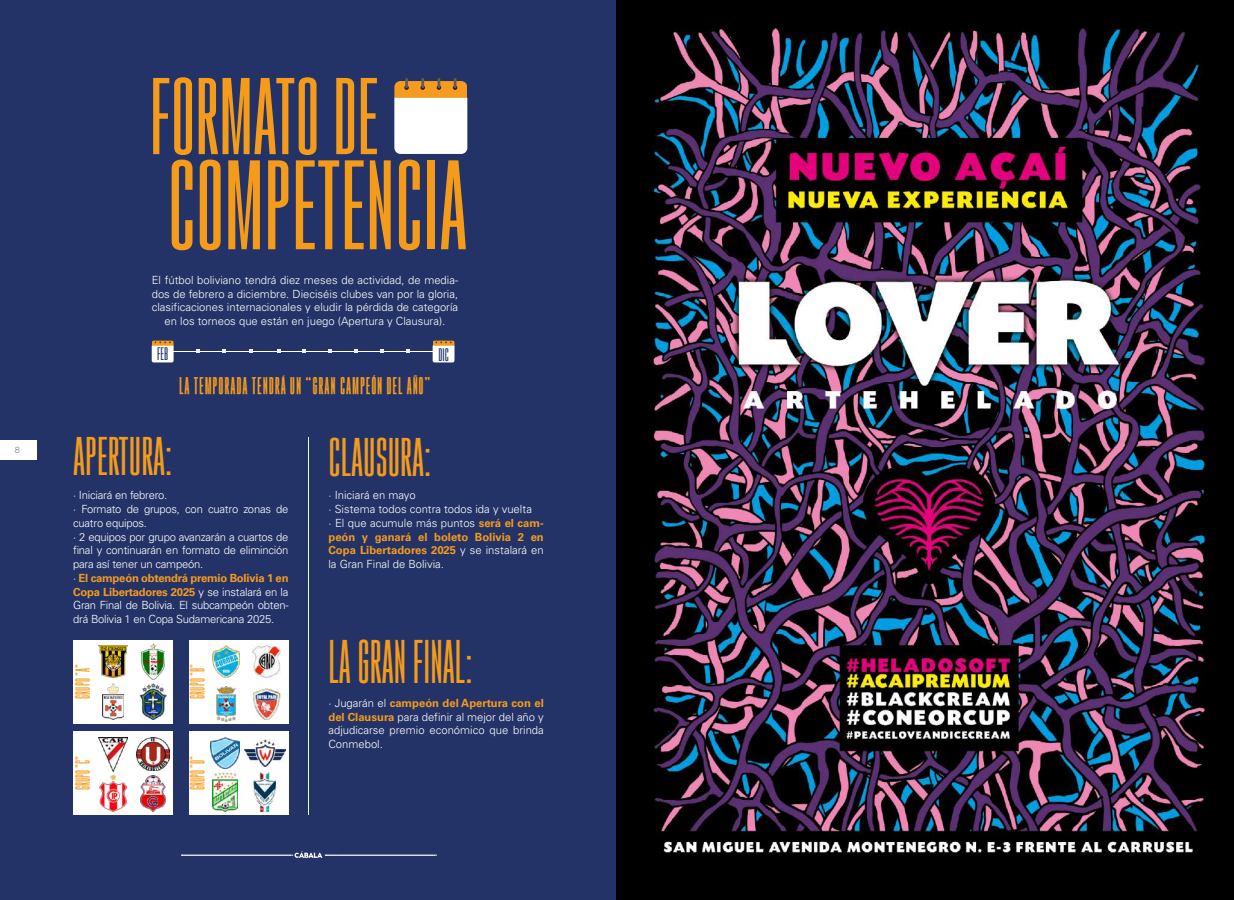
<style>
.page{position:relative;width:1234px;height:900px;background:#fff}
.page>*{position:absolute;margin:0;border:0;box-sizing:border-box;transform-origin:0 0}
.t1{font:105px "Gobold High";color:#f59b1a}
.t2{font:90px "Gobold High";color:#f59b1a}
.t3{font:45px "Gobold High";color:#f59b1a}
.t4{font:700 17.5px "Gobold High";letter-spacing:.05em;color:#f59b1c}
.t5{font:15px "Gobold High";color:#f59b1a}
.t6{font:15px "Gobold High";color:#223365}
.t7{font:300 11.25px/13.8px "Univers";color:#fff;text-align:center}
.t8{font:300 11.25px/13.8px "Univers";letter-spacing:-.02em;color:#fff}
.t9{font:200 8.75px "Raleway";color:#212121}
.s1{font-weight:700;color:#f59b1e}
</style>
<div class="page">
<div style="left:0;top:0;width:617px;height:900px;background:#243367"></div>
<div style="left:73px;top:640px;width:100px;height:83px;background:#fff"></div>
<div style="left:189px;top:640px;width:99px;height:83px;background:#fff"></div>
<div style="left:189px;top:732px;width:99px;height:83px;background:#fff"></div>
<svg style="left:432px;top:340px;width:22px;height:22px"></svg>
<svg style="left:152px;top:340px;width:21px;height:22px"></svg>
<hr style="left:170px;top:351px;width:270px;height:1px;background:#fff">
<svg style="left:249px;top:349px;width:4px;height:3px"></svg>
<svg style="left:380px;top:349px;width:4px;height:3px"></svg>
<svg style="left:394px;top:78px;width:73px;height:76px;background:#eeddc7"></svg>
<img style="left:99px;top:646px;width:28px;height:31px">
<img style="left:141px;top:643px;width:23px;height:37px">
<img style="left:103px;top:684px;width:21px;height:36px">
<img style="left:139px;top:684px;width:27px;height:36px">
<img style="left:210px;top:737px;width:29px;height:32px">
<img style="left:244px;top:740px;width:41px;height:27px">
<img style="left:212px;top:773px;width:25px;height:39px">
<img style="left:253px;top:773px;width:23px;height:38px">
<img style="left:213px;top:645px;width:26px;height:32px">
<img style="left:216px;top:686px;width:20px;height:36px">
<img style="left:252px;top:645px;width:28px;height:32px">
<img style="left:253px;top:689px;width:28px;height:31px">
<hr style="left:308px;top:437px;width:1px;height:378px;background:#f5fafb">
<div style="left:73px;top:731px;width:100px;height:84px;background:#fff"></div>
<img style="left:99px;top:737px;width:28px;height:34px">
<img style="left:137px;top:738px;width:32px;height:32px">
<img style="left:99px;top:775px;width:28px;height:36px">
<img style="left:140px;top:775px;width:26px;height:36px">
<img style="left:617px;top:0;width:616px;height:900px">
<div style="left:0;top:440px;width:37px;height:20px;background:#fff"></div>
<svg style="left:181px;top:851px;width:255px;height:7px"></svg>
<p class="t9" style="left:15px;top:443px;width:7px">8</p>
<h2 class="t2" style="left:150px;top:57px;width:230px">formato de</h2>
<h1 class="t1" style="left:167px;top:136px;width:301px">competencia</h1>
<p class="t7" style="left:152px;top:273px;width:308px">El fútbol boliviano tendrá diez meses de actividad, de media&shy;dos de febrero a diciembre. Dieciséis clubes van por la gloria, clasificaciones internacionales y eludir la pérdida de categoría en los torneos que están en juego (Apertura y Clausura).</p>
<h3 class="t6" style="left:157px;top:344px;width:13px">feb</h3>
<h3 class="t6" style="left:438px;top:344px;width:12px">dic</h3>
<h3 class="t4" style="left:179px;top:375px;width:253px">LA TEMPORADA TENDRÁ UN “GRAN CAMPEÓN DEL AÑO”</h3>
<h3 class="t3" style="left:73px;top:426px;width:101px">apertura:</h3>
<h3 class="t3" style="left:328px;top:427px;width:104px">clausura:</h3>
<p class="t8" style="left:73px;top:489px;width:217px">· Iniciará en febrero.<br>· Formato de grupos, con cuatro zonas de cuatro equipos.<br>· 2 equipos por grupo avanzarán a cuartos de final y continuarán en formato de eliminción para así tener un campeón.<br>· <span class="s1">El campeón obtendrá premio Bolivia 1 en Copa Libertadores 2025</span> y se instalará en la Gran Final de Bolivia. El subcampeón obten&shy;drá Bolivia 1 en Copa Sudamericana 2025.</p>
<h3 class="t5" style="left:74px;top:699px;width:36px;rotate:-90deg">GRUPO "A"</h3>
<h3 class="t5" style="left:188px;top:699px;width:36px;rotate:-90deg">GRUPO "B"</h3>
<h3 class="t5" style="left:74px;top:790px;width:36px;rotate:-90deg">GRUPO "C"</h3>
<h3 class="t5" style="left:188px;top:790px;width:36px;rotate:-90deg">GRUPO "D"</h3>
<p class="t7" style="left:328px;top:489px;width:217px;text-align:left">· Iniciará en mayo<br>· Sistema todos contra todos ida y vuelta<br>· El que acumule más puntos <span class="s1">será el cam&shy;peón y ganará el boleto Bolivia 2 en<br>Copa Libertadores 2025</span> y se instalará en la Gran Final de Bolivia.</p>
<h3 class="t3" style="left:328px;top:634px;width:145px">LA GRAN FINAL:</h3>
<p class="t7" style="left:328px;top:696px;width:217px;text-align:justify">· Jugarán el <span class="s1">campeón del Apertura con el del Clausura</span> para definir al mejor del año y adjudicarse premio económico que brinda Conmebol.</p>
</div>
